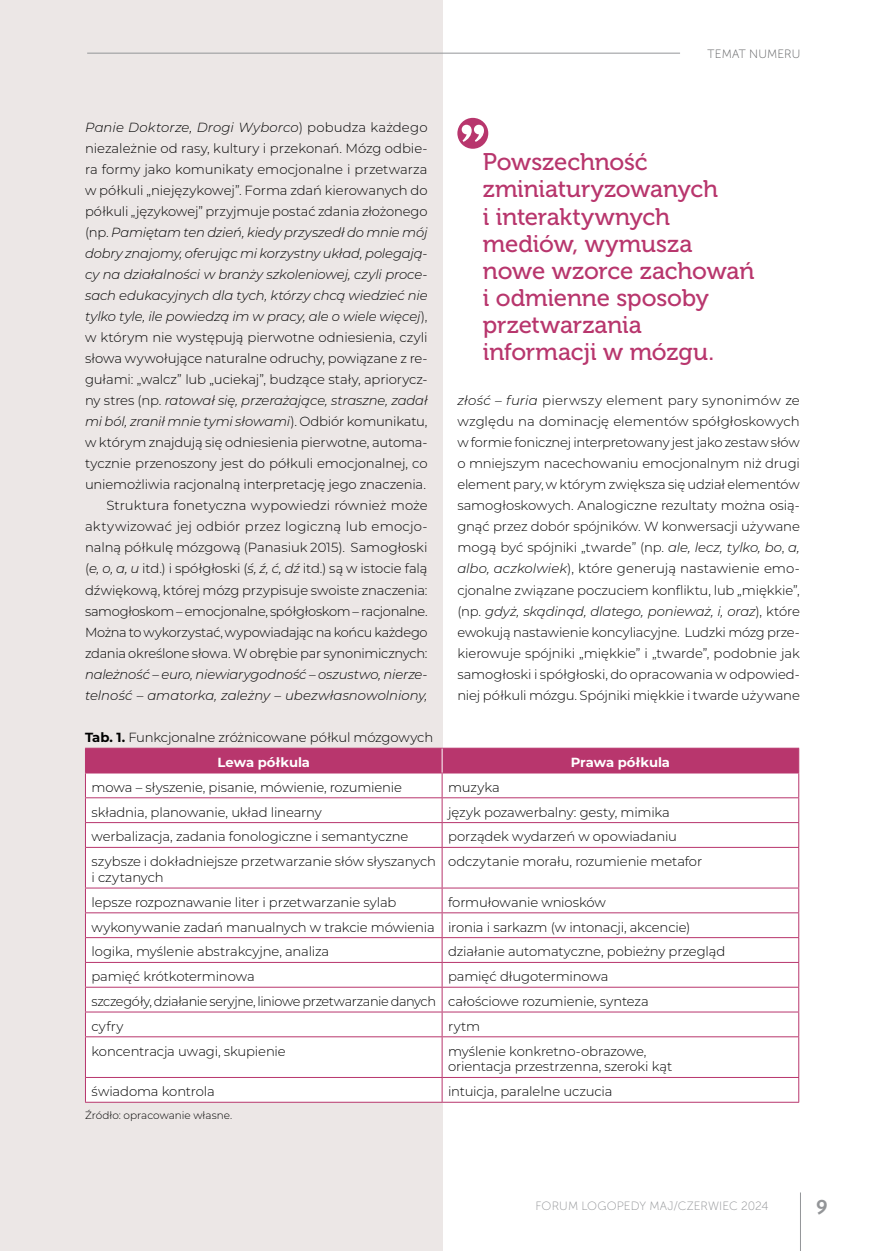
<style>
.page{position:relative;width:885px;height:1251px;background:#fff}
.page>*{position:absolute;margin:0;border:0;box-sizing:border-box;transform-origin:0 0}
.t1{font:24px/27px "Museo 500";letter-spacing:-.005em;color:#b8366d}
.t2{font:700 24px "Verlag";color:#939598}
.t3{font:300 13.2px/21px "Montserrat";letter-spacing:-.01em;color:#000}
.t4{font:italic 300 13.2px/21px "Montserrat";letter-spacing:-.01em;color:#000}
.t5{font:700 13.2px "Montserrat";letter-spacing:-.005em;color:#fff}
.t6{font:12px "Museo Sans 100";letter-spacing:.005em;color:#8f9194}
.t7{font:12px "Museo Sans 100";letter-spacing:.01em;color:#58595b}
.t8{font:300 10.5px "Montserrat";color:#000}
.s1{font-style:italic}
.s2{font-weight:700}
.s3{font-weight:700;color:#fff}
</style>
<div class="page">
<div style="left:0;top:0;width:442px;height:1250px;background:#ece7e6"></div>
<svg style="left:86px;top:847px;width:712px;height:254px"></svg>
<hr style="left:85px;top:846px;width:357px;height:1px;background:#b8366d">
<hr style="left:85px;top:847px;width:1px;height:40px;background:#b8366d">
<hr style="left:442px;top:846px;width:357px;height:1px;background:#b8366d">
<hr style="left:441px;top:847px;width:1px;height:40px;background:#b8366d">
<hr style="left:798px;top:847px;width:1px;height:40px;background:#b8366d">
<hr style="left:85px;top:887px;width:357px;height:1px;background:#b8366d">
<hr style="left:442px;top:887px;width:357px;height:1px;background:#b8366d">
<hr style="left:85px;top:912px;width:357px;height:1px;background:#b8366d">
<hr style="left:442px;top:912px;width:357px;height:1px;background:#b8366d">
<hr style="left:85px;top:937px;width:357px;height:1px;background:#b8366d">
<hr style="left:442px;top:937px;width:357px;height:1px;background:#b8366d">
<hr style="left:85px;top:961px;width:357px;height:1px;background:#b8366d">
<hr style="left:442px;top:961px;width:357px;height:1px;background:#b8366d">
<hr style="left:85px;top:986px;width:357px;height:1px;background:#b8366d">
<hr style="left:442px;top:986px;width:357px;height:1px;background:#b8366d">
<hr style="left:85px;top:1011px;width:357px;height:1px;background:#b8366d">
<svg style="left:85px;top:888px;width:1px;height:148px"></svg>
<hr style="left:442px;top:1011px;width:357px;height:1px;background:#b8366d">
<svg style="left:441px;top:888px;width:1px;height:148px"></svg>
<svg style="left:798px;top:888px;width:1px;height:148px"></svg>
<hr style="left:85px;top:1036px;width:357px;height:1px;background:#b8366d">
<hr style="left:85px;top:1036px;width:1px;height:40px;background:#b8366d">
<hr style="left:442px;top:1036px;width:357px;height:1px;background:#b8366d">
<hr style="left:441px;top:1036px;width:1px;height:40px;background:#b8366d">
<hr style="left:798px;top:1036px;width:1px;height:40px;background:#b8366d">
<hr style="left:85px;top:1076px;width:357px;height:1px;background:#b8366d">
<svg style="left:85px;top:1077px;width:1px;height:24px"></svg>
<hr style="left:442px;top:1076px;width:357px;height:1px;background:#b8366d">
<svg style="left:441px;top:1077px;width:1px;height:24px"></svg>
<svg style="left:798px;top:1077px;width:1px;height:24px"></svg>
<hr style="left:85px;top:1101px;width:357px;height:1px;background:#b8366d">
<hr style="left:442px;top:1101px;width:357px;height:1px;background:#b8366d">
<hr style="left:85px;top:747px;width:357px;height:1px;background:#b8366d">
<hr style="left:442px;top:747px;width:357px;height:1px;background:#b8366d">
<svg style="left:85px;top:748px;width:714px;height:98px"></svg>
<div style="left:457px;top:118px;width:31px;height:31px;background:#b8366d;border-radius:50%"></div>
<svg style="left:461px;top:125px;width:23px;height:17px"></svg>
<hr style="left:87px;top:53px;width:593px;height:1px;background:#939598">
<hr style="left:800px;top:1192px;width:1px;height:58px;background:#939598">
<p class="t7" style="left:707px;top:47px;width:94px">TEMAT NUMERU</p>
<p class="t3" style="left:85px;top:116px;width:344px;text-align:right"><span class="s1">Panie Doktorze, Drogi Wyborco</span>) pobudza każdego niezależnie od rasy, kultury i przekonań. Mózg odbie&shy;ra formy jako komunikaty emocjonalne i przetwarza w półkuli „niejęzykowej”. Forma zdań kierowanych do półkuli „językowej” przyjmuje postać zdania złożonego (np. <span class="s1">Pamiętam ten dzień, kiedy przyszedł do mnie mój dobry znajomy, oferując mi korzystny układ, polegają&shy;cy na działalności w branży szkoleniowej, czyli proce&shy;sach edukacyjnych dla tych, którzy chcą wiedzieć nie tylko tyle, ile powiedzą im w pracy, ale o wiele więcej</span>), w którym nie występują pierwotne odniesienia, czyli słowa wywołujące naturalne odruchy, powiązane z re&shy;gułami: „walcz” lub „uciekaj”, budzące stały, apriorycz&shy;ny stres (np. <span class="s1">ratował się, przerażające, straszne, zadał mi ból, zranił mnie tymi słowami</span>). Odbiór komunikatu, w którym znajdują się odniesienia pierwotne, automa&shy;tycznie przenoszony jest do półkuli emocjonalnej, co uniemożliwia racjonalną interpretację jego znaczenia.<br>Struktura fonetyczna wypowiedzi również może aktywizować jej odbiór przez logiczną lub emocjo&shy;nalną półkulę mózgową (Panasiuk 2015). Samogłoski (<span class="s1">e, o, a, u</span> itd.) i spółgłoski (<span class="s1">ś, ź, ć, dź</span> itd.) są w istocie falą dźwiękową, której mózg przypisuje swoiste znaczenia: samogłoskom – emocjonalne, spółgłoskom – racjonalne.<br>Można to wykorzystać, wypowiadając na końcu każdego zdania określone słowa. W obrębie par synonimicznych:</p>
<p class="t4" style="left:85px;top:662px;width:344px">należność – euro, niewiarygodność – oszustwo, nierze&shy;telność – amatorka, zależny – ubezwłasnowolniony,</p>
<p class="t3" style="left:217px;top:724px;width:217px;line-height:25.2px;text-indent:-132px"><span class="s2">Tab. 1.</span> Funkcjonalne zróżnicowane półkul mózgowych<br><span class="s3">Lewa półkula</span></p>
<h1 class="t1" style="left:483px;top:149px;width:273px">Powszechność zminiaturyzowanych<br>i interaktywnych mediów, wymusza nowe wzorce zachowań i odmienne sposoby przetwarzania informacji w mózgu.</h1>
<p class="t3" style="left:457px;top:389px;width:344px;text-align:justify"><span class="s1">złość – furia</span> pierwszy element pary synonimów ze względu na dominację elementów spółgłoskowych w formie fonicznej interpretowany jest jako zestaw słów o mniejszym nacechowaniu emocjonalnym niż drugi element pary, w którym zwiększa się udział elementów samogłoskowych. Analogiczne rezultaty można osią&shy;gnąć przez dobór spójników. W konwersacji używane mogą być spójniki „twarde” (np. <span class="s1">ale, lecz, tylko, bo</span>, <span class="s1">a, albo, aczkolwiek</span>), które generują nastawienie emo&shy;cjonalne związane poczuciem konfliktu, lub „miękkie”, (np. <span class="s1">gdyż, skądinąd, dlatego, ponieważ, i, oraz</span>), które ewokują nastawienie koncyliacyjne. Ludzki mózg prze&shy;kierowuje spójniki „miękkie” i „twarde”, podobnie jak samogłoski i spółgłoski, do opracowania w odpowied&shy;niej półkuli mózgu. Spójniki miękkie i twarde używane</p>
<p class="t5" style="left:570px;top:752px;width:101px">Prawa półkula</p>
<p class="t3" style="left:91px;top:776px;width:312px">mowa – słyszenie, pisanie, mówienie, rozumienie</p>
<p class="t3" style="left:448px;top:776px;width:53px">muzyka</p>
<p class="t3" style="left:91px;top:800px;width:232px">składnia, planowanie, układ linearny</p>
<p class="t3" style="left:448px;top:800px;width:223px">język pozawerbalny: gesty, mimika</p>
<p class="t3" style="left:91px;top:825px;width:318px">werbalizacja, zadania fonologiczne i semantyczne</p>
<p class="t3" style="left:448px;top:825px;width:230px">porządek wydarzeń w opowiadaniu</p>
<p class="t3" style="left:91px;top:852px;width:346px;line-height:15.9px">szybsze i dokładniejsze przetwarzanie słów słyszanych i czytanych</p>
<p class="t3" style="left:448px;top:850px;width:255px">odczytanie morału, rozumienie metafor</p>
<p class="t3" style="left:91px;top:891px;width:306px">lepsze rozpoznawanie liter i przetwarzanie sylab</p>
<p class="t3" style="left:91px;top:889px;width:600px;line-height:24.8px;text-indent:356px">formułowanie wniosków wykonywanie zadań manualnych w trakcie mówienia ironia i sarkazm (w intonacji, akcencie) logika, myślenie abstrakcyjne, analiza</p>
<p class="t3" style="left:448px;top:940px;width:279px">działanie automatyczne, pobieżny przegląd</p>
<p class="t3" style="left:91px;top:963px;width:558px;line-height:24.8px;text-indent:356px">pamięć długoterminowa szczegóły, działanie seryjne, liniowe przetwarzanie danych całościowe rozumienie, synteza cyfry</p>
<p class="t3" style="left:91px;top:965px;width:165px">pamięć krótkoterminowa</p>
<p class="t3" style="left:448px;top:1014px;width:34px">rytm</p>
<p class="t3" style="left:91px;top:1039px;width:196px">koncentracja uwagi, skupienie</p>
<p class="t3" style="left:448px;top:1042px;width:225px;line-height:15.9px">myślenie konkretno-obrazowe, orientacja przestrzenna, szeroki kąt</p>
<p class="t3" style="left:91px;top:1080px;width:125px">świadoma kontrola</p>
<p class="t3" style="left:448px;top:1080px;width:166px">intuicja, paralelne uczucia</p>
<p class="t8" style="left:85px;top:1107px;width:149px">Źródło: opracowanie własne.</p>
<p class="t6" style="left:535px;top:1199px;width:234px">FORUM LOGOPEDY MAJ/CZERWIEC 2024</p>
<h1 class="t2" style="left:815px;top:1186px;width:13px">9</h1>
</div>
